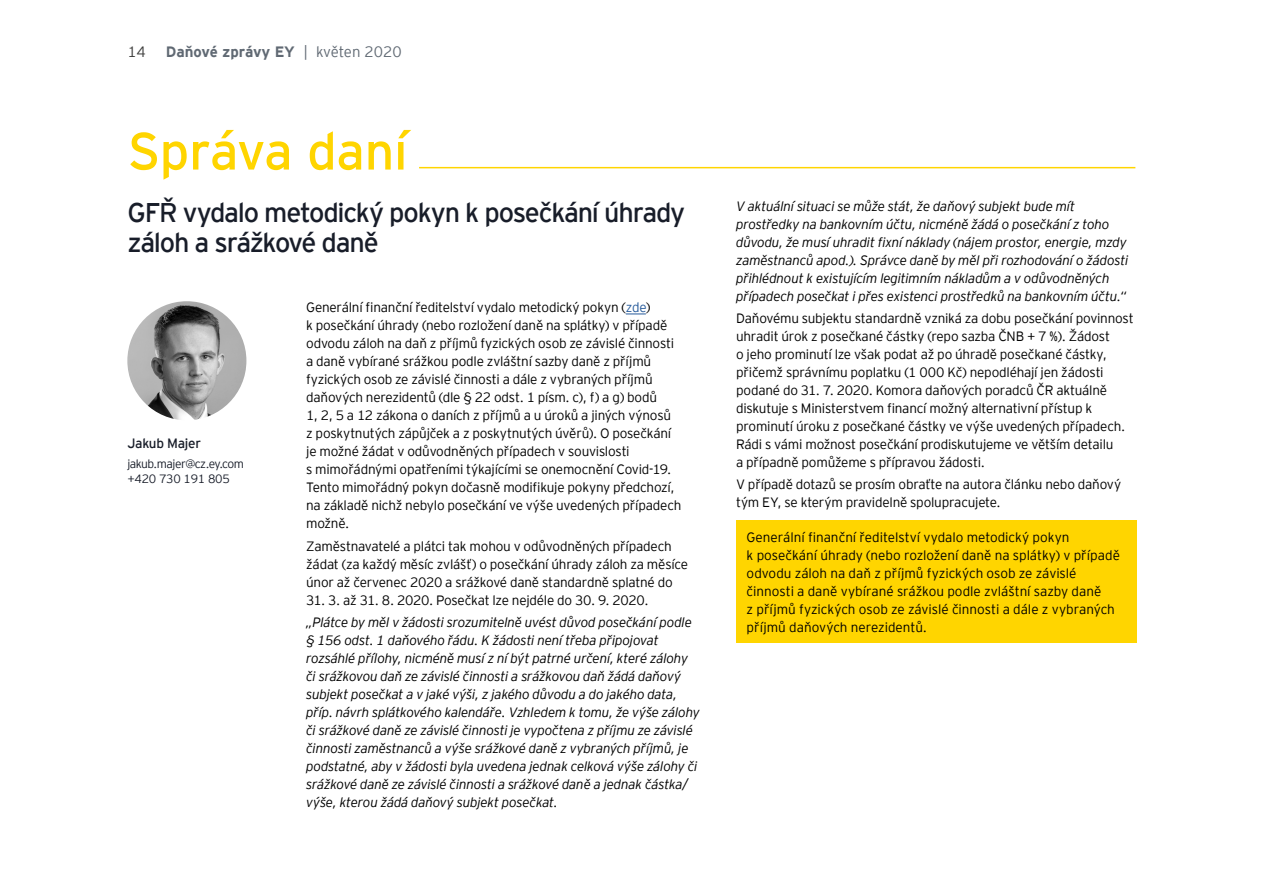
<style>
.page{position:relative;width:1263px;height:893px;background:#fff}
.page>*{position:absolute;margin:0;border:0;box-sizing:border-box;transform-origin:0 0}
.t1{font:52.5px "EY Interstate";letter-spacing:-.015em;color:#ffd500}
.t2{font:27px/30px "EY Interstate";letter-spacing:-.045em;color:#181d29}
.t3{font:700 15px "EY Interstate";letter-spacing:-.005em;color:#606973}
.t4{font:300 15px "EY Interstate";color:#3c3c3b}
.t5{font:300 13.5px/18px "EY Interstate";letter-spacing:-.015em;color:#000}
.t6{font:italic 300 13.5px/18px "EY Interstate";letter-spacing:-.02em;color:#000}
.t7{font:13.5px "EY Interstate";letter-spacing:-.02em;color:#181d29}
.t8{font:300 12px/15px "EY Interstate";letter-spacing:-.04em;color:#181d29}
.s1{font-weight:300}
.s2{color:#275b9b}
</style>
<div class="page">
<svg style="left:626px;top:314px;width:20px;height:1px"></svg>
<hr style="left:419px;top:167px;width:716px;height:1px;background:#ffd500">
<img style="left:127px;top:301px;width:119px;height:119px;border-radius:60px">
<div style="left:736px;top:520px;width:401px;height:123px;background:#ffd500"></div>
<p class="t4" style="left:127px;top:41px;width:20px">14</p>
<p class="t3" style="left:166px;top:41px;width:237px">Daňové zprávy EY <span class="s1">| květen 2020</span></p>
<h1 class="t1" style="left:128px;top:114px;width:282px">Správa daní</h1>
<h2 class="t2" style="left:128px;top:195px;width:559px">GFŘ vydalo metodický pokyn k posečkání úhrady záloh a srážkové daně</h2>
<p class="t6" style="left:736px;top:196px;width:394px">V aktuální situaci se může stát, že daňový subjekt bude mít prostředky na bankovním účtu, nicméně žádá o posečkání z toho důvodu, že musí uhradit fixní náklady (nájem prostor, energie, mzdy zaměstnanců apod.). Správce daně by měl při rozhodování o žádosti přihlédnout k existujícím legitimním nákladům a v odůvodněných případech posečkat i přes existenci prostředků na bankovním účtu.“</p>
<p class="t5" style="left:736px;top:308px;width:399px">Daňovému subjektu standardně vzniká za dobu posečkání povinnost uhradit úrok z posečkané částky (repo sazba ČNB + 7 %). Žádost<br>o jeho prominutí lze však podat až po úhradě posečkané částky, přičemž správnímu poplatku (1 000 Kč) nepodléhají jen žádosti podané do 31. 7. 2020. Komora daňových poradců ČR aktuálně diskutuje s Ministerstvem financí možný alternativní přístup k prominutí úroku z posečkané částky ve výše uvedených případech.<br>Rádi s vámi možnost posečkání prodiskutujeme ve větším detailu<br>a případně pomůžeme s přípravou žádosti.</p>
<p class="t5" style="left:736px;top:475px;width:387px">V případě dotazů se prosím obraťte na autora článku nebo daňový tým EY, se kterým pravidelně spolupracujete.</p>
<p class="t5" style="left:306px;top:298px;width:377px">Generální finanční ředitelství vydalo metodický pokyn (<span class="s2">zde</span>)<br>k posečkání úhrady (nebo rozložení daně na splátky) v případě odvodu záloh na daň z příjmů fyzických osob ze závislé činnosti a daně vybírané srážkou podle zvláštní sazby daně z příjmů fyzických osob ze závislé činnosti a dále z vybraných příjmů daňových nerezidentů (dle § 22 odst. 1 písm. c), f) a g) bodů<br>1, 2, 5 a 12 zákona o daních z příjmů a u úroků a jiných výnosů<br>z poskytnutých zápůjček a z poskytnutých úvěrů). O posečkání je možné žádat v odůvodněných případech v souvislosti<br>s mimořádnými opatřeními týkajícími se onemocnění Covid-19.<br>Tento mimořádný pokyn dočasně modifikuje pokyny předchozí, na základě nichž nebylo posečkání ve výše uvedených případech možně.</p>
<p class="t5" style="left:306px;top:536px;width:383px">Zaměstnavatelé a plátci tak mohou v odůvodněných případech žádat (za každý měsíc zvlášť) o posečkání úhrady záloh za měsíce únor až červenec 2020 a srážkové daně standardně splatné do</p>
<p class="t5" style="left:306px;top:590px;width:344px">31. 3. až 31. 8. 2020. Posečkat lze nejdéle do 30. 9. 2020.</p>
<p class="t6" style="left:306px;top:612px;width:395px">„Plátce by měl v žádosti srozumitelně uvést důvod posečkání podle § 156 odst. 1 daňového řádu. K žádosti není třeba připojovat rozsáhlé přílohy, nicméně musí z ní být patrné určení, které zálohy či srážkovou daň ze závislé činnosti a srážkovou daň žádá daňový subjekt posečkat a v jaké výši, z jakého důvodu a do jakého data, příp. návrh splátkového kalendáře. Vzhledem k tomu, že výše zálohy či srážkové daně ze závislé činnosti je vypočtena z příjmu ze závislé činnosti zaměstnanců a výše srážkové daně z vybraných příjmů, je podstatné, aby v žádosti byla uvedena jednak celková výše zálohy či srážkové daně ze závislé činnosti a srážkové daně a jednak částka/ výše, kterou žádá daňový subjekt posečkat.</p>
<p class="t7" style="left:127px;top:434px;width:75px">Jakub Majer</p>
<p class="t8" style="left:127px;top:455px;width:118px">jakub.majer@cz.ey.com +420 730 191 805</p>
<p class="t5" style="left:747px;top:528px;width:375px">Generální finanční ředitelství vydalo metodický pokyn<br>k posečkání úhrady (nebo rozložení daně na splátky) v případě odvodu záloh na daň z příjmů fyzických osob ze závislé činnosti a daně vybírané srážkou podle zvláštní sazby daně<br>z příjmů fyzických osob ze závislé činnosti a dále z vybraných příjmů daňových nerezidentů.</p>
</div>
